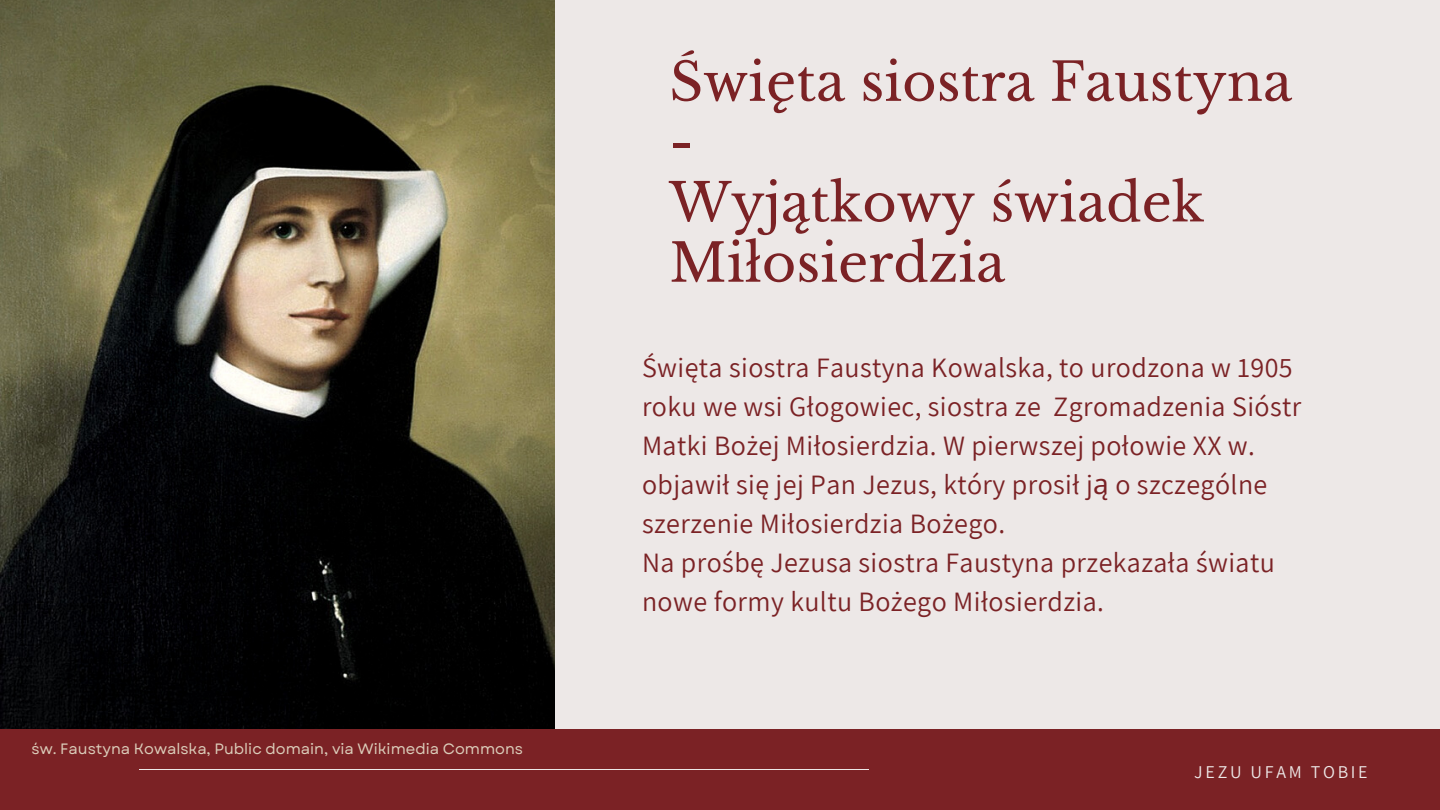
<style>
.page{position:relative;width:1440px;height:810px;background:#ede8e7}
.page>*{position:absolute;margin:0;border:0;box-sizing:border-box;transform-origin:0 0}
.t1{font:52.6px/60.3px "Libre Baskerville";color:#7b2225}
.t2{font:28px/39px "Assistant";letter-spacing:.015em;color:#7b2225}
.t3{font:18px "Assistant";letter-spacing:.15em;color:#ede8e7}
.t4{font:15px "Garet";color:#dbcdba}
.s1{font-family:"Noto Sans"}
</style>
<div class="page">
<img style="left:0;top:0;width:554px;height:729px">
<div style="left:0;top:729px;width:1440px;height:81px;background:#7b2225"></div>
<hr style="left:140px;top:769px;width:729px;height:1px;background:#ede8e7">
<p class="t4" style="left:31px;top:738px;width:493px">św. Faustyna Kowalska, Public domain, via Wikimedia Commons</p>
<h1 class="t1" style="left:669px;top:52px;width:624px">Święta siostra Faustyna -<br>Wyjątkowy świadek<br>Miłosierdzia</h1>
<p class="t2" style="left:642px;top:347px;width:661px">Święta siostra Faustyna Kowalska, to urodzona w 1905 roku we wsi Głogowiec, siostra ze Zgromadzenia Sióstr Matki Bożej Miłosierdzia. W pierwszej połowie XX w. objawił się jej Pan Jezus, który prosił j<span class="s1">ą</span> o szczególne szerzenie Miłosierdzia Bożego.<br>Na prośbę Jezusa siostra Faustyna przekazała światu nowe formy kultu Bożego Miłosierdzia.</p>
<p class="t3" style="left:1194px;top:759px;width:175px">JEZU UFAM TOBIE</p>
</div>
